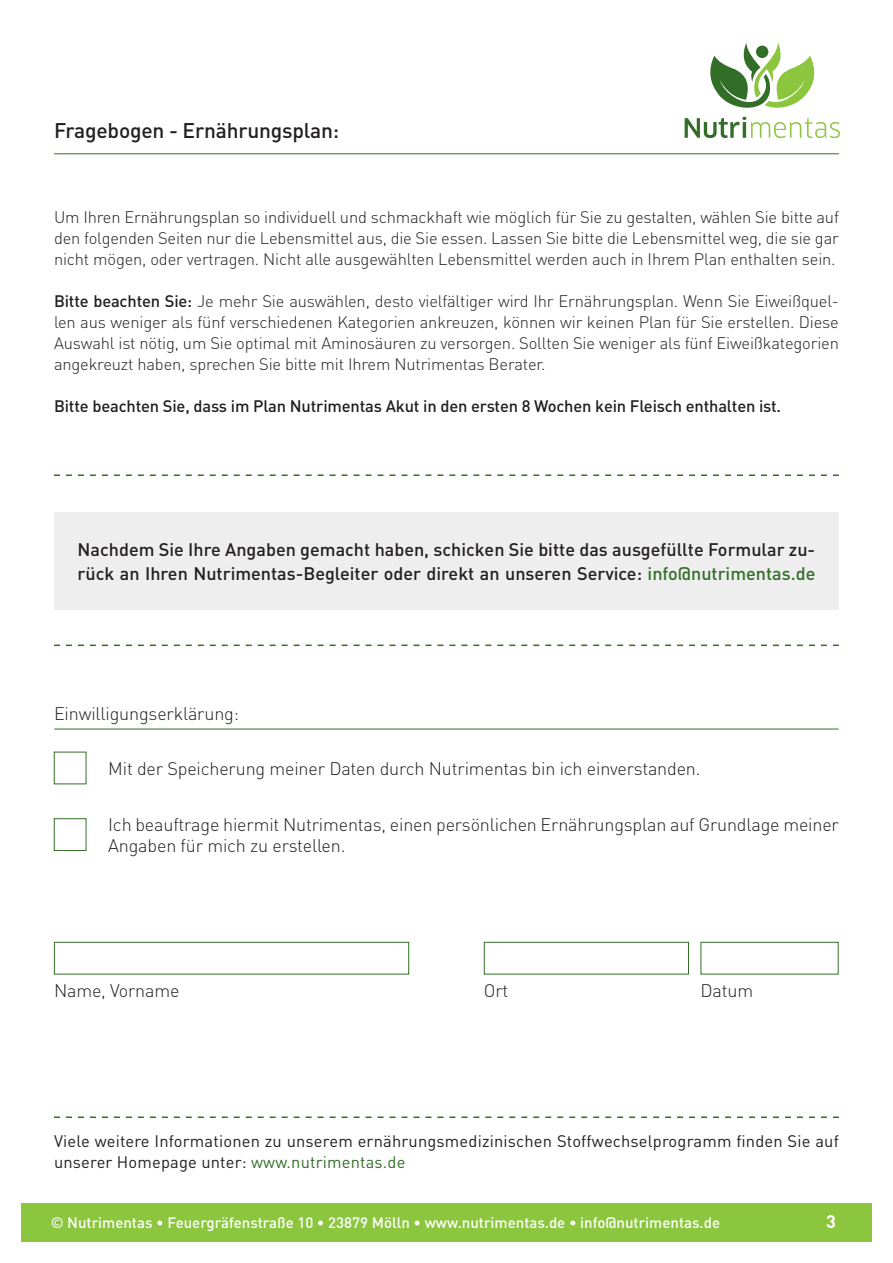
<style>
.page{position:relative;width:893px;height:1263px;background:#fff}
.page>*{position:absolute;margin:0;border:0;box-sizing:border-box;transform-origin:0 0}
.t1{font:500 21px "DIN Pro";letter-spacing:-.01em;color:#231f20}
.t2{font:300 18px/21px "DIN Pro";letter-spacing:-.01em;color:#231f20}
.t3{font:500 18px/24px "DIN Pro";color:#231f20}
.t4{font:700 18px "DIN Pro";color:#fff}
.t5{font:300 16.5px/21px "DIN Pro";letter-spacing:-.01em;color:#231f20;text-align:justify}
.t6{font:16.5px/21px "DIN Pro";letter-spacing:.01em;color:#231f20}
.t7{font:500 16.5px "DIN Pro";letter-spacing:-.01em;color:#231f20}
.t8{font:500 15px "DIN Pro";color:#fff}
.s1{font-weight:500}
.s2{color:#336e28}
</style>
<div class="page">
<svg style="left:685px;top:117px;width:155px;height:21px"></svg>
<svg style="left:710px;top:43px;width:105px;height:65px"></svg>
<hr style="left:54px;top:153px;width:785px;height:1px;background:#336e28">
<div style="left:21px;top:1203px;width:851px;height:39px;background:#8bc63e"></div>
<div style="left:54px;top:512px;width:785px;height:98px;background:#eeeeef"></div>
<div style="left:54px;top:818px;width:32px;height:33px;background:#fff;border:1px solid #336e28"></div>
<hr style="left:54px;top:729px;width:784px;height:1px;background:#336e28">
<div style="left:54px;top:942px;width:355px;height:32px;background:#fff;border:1px solid #336e28"></div>
<div style="left:484px;top:942px;width:205px;height:32px;background:#fff;border:1px solid #336e28"></div>
<div style="left:701px;top:942px;width:137px;height:32px;background:#fff;border:1px solid #336e28"></div>
<svg style="left:54px;top:644px;width:785px;height:2px"></svg>
<svg style="left:54px;top:1116px;width:785px;height:2px"></svg>
<svg style="left:54px;top:474px;width:785px;height:2px"></svg>
<p class="t1" style="left:54px;top:116px;width:287px">Fragebogen - Ernährungsplan:</p>
<p class="t5" style="left:54px;top:206px;width:786px">Um Ihren Ernährungsplan so individuell und schmackhaft wie möglich für Sie zu gestalten, wählen Sie bitte auf den folgenden Seiten nur die Lebensmittel aus, die Sie essen. Lassen Sie bitte die Lebensmittel weg, die sie gar nicht mögen, oder vertragen. Nicht alle ausgewählten Lebensmittel werden auch in Ihrem Plan enthalten sein.</p>
<p class="t5" style="left:54px;top:290px;width:786px"><span class="s1">Bitte beachten Sie:</span> Je mehr Sie auswählen, desto vielfältiger wird Ihr Ernährungsplan. Wenn Sie Eiweißquel&shy;len aus weniger als fünf verschiedenen Kategorien ankreuzen, können wir keinen Plan für Sie erstellen. Diese Auswahl ist nötig, um Sie optimal mit Aminosäuren zu versorgen. Sollten Sie weniger als fünf Eiweißkategorien angekreuzt haben, sprechen Sie bitte mit Ihrem Nutrimentas Berater.</p>
<p class="t7" style="left:54px;top:395px;width:729px">Bitte beachten Sie, dass im Plan Nutrimentas Akut in den ersten 8 Wochen kein Fleisch enthalten ist.</p>
<p class="t3" style="left:78px;top:537px;width:739px">Nachdem Sie Ihre Angaben gemacht haben, schicken Sie bitte das ausgefüllte Formular zu&shy;rück an Ihren Nutrimentas-Begleiter oder direkt an unseren Service: <span class="s2">info@nutrimentas.de</span></p>
<p class="t2" style="left:54px;top:702px;width:187px">Einwilligungserklärung:</p>
<p class="t2" style="left:108px;top:757px;width:594px">Mit der Speicherung meiner Daten durch Nutrimentas bin ich einverstanden.</p>
<p class="t2" style="left:108px;top:813px;width:732px">Ich beauftrage hiermit Nutrimentas, einen persönlichen Ernährungsplan auf Grundlage meiner<br>Angaben für mich zu erstellen.</p>
<p class="t2" style="left:54px;top:979px;width:127px">Name, Vorname</p>
<p class="t2" style="left:484px;top:979px;width:26px">Ort</p>
<p class="t2" style="left:701px;top:979px;width:54px">Datum</p>
<p class="t6" style="left:54px;top:1130px;width:786px">Viele weitere Informationen zu unserem ernährungsmedizinischen Stoffwechselprogramm finden Sie auf unserer Homepage unter: <span class="s2">www.nutrimentas.de</span></p>
<p class="t8" style="left:51px;top:1212px;width:671px">© Nutrimentas • Feuergräfenstraße 10 • 23879 Mölln • www.nutrimentas.de • info@nutrimentas.de</p>
<p class="t4" style="left:826px;top:1209px;width:11px">3</p>
</div>
